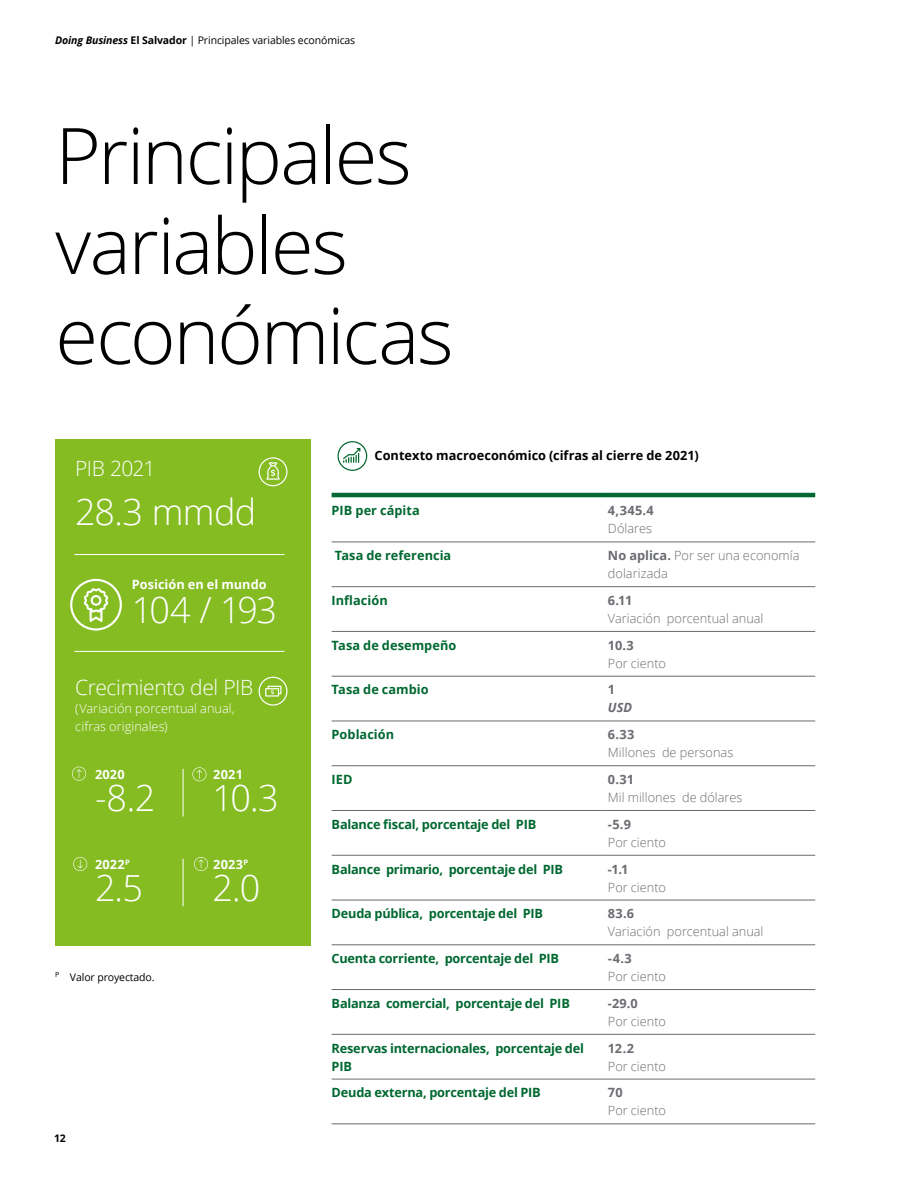
<style>
.page{position:relative;width:918px;height:1188px;background:#fff}
.page>*{position:absolute;margin:0;border:0;box-sizing:border-box;transform-origin:0 0}
.t1{font:300 78px/90px "Open Sans";letter-spacing:-.03em;color:#000}
.t2{font:300 36px "Open Sans";letter-spacing:-.035em;color:#fff}
.t3{font:300 21px "Open Sans";letter-spacing:-.02em;color:#fff}
.t4{font:700 12.75px/18px "Open Sans";letter-spacing:-.015em;color:#006830}
.t5{font:300 12.75px/18px "Open Sans";color:#6a6c71}
.t6{font:700 12.75px "Open Sans";letter-spacing:.005em;color:#006830}
.t7{font:700 12.75px "Open Sans";letter-spacing:.015em;color:#6a6c71}
.t8{font:700 12.75px "Open Sans";color:#000}
.t9{font:300 12.75px/18px "Open Sans";letter-spacing:.005em;color:#fff}
.t10{font:700 12.75px "Open Sans";letter-spacing:.005em;color:#fff}
.t11{font:italic 700 12.75px "Open Sans";color:#6a6c71}
.t12{font:10.5px "Open Sans";letter-spacing:-.01em;color:#000}
.t13{font:700 10.5px "Open Sans";color:#000}
.s1{font-weight:700;font-style:italic}
.s2{font-weight:700}
</style>
<div class="page">
<div style="left:55px;top:439px;width:255px;height:507px;background:#85bc22"></div>
<hr style="left:332px;top:542px;width:276px;height:1px;background:#6a6c71">
<hr style="left:608px;top:542px;width:207px;height:1px;background:#6a6c71">
<hr style="left:332px;top:586px;width:276px;height:1px;background:#6a6c71">
<hr style="left:608px;top:586px;width:207px;height:1px;background:#6a6c71">
<hr style="left:332px;top:631px;width:276px;height:1px;background:#6a6c71">
<hr style="left:608px;top:631px;width:207px;height:1px;background:#6a6c71">
<hr style="left:332px;top:676px;width:276px;height:1px;background:#6a6c71">
<hr style="left:608px;top:676px;width:207px;height:1px;background:#6a6c71">
<hr style="left:332px;top:721px;width:276px;height:1px;background:#6a6c71">
<hr style="left:608px;top:721px;width:207px;height:1px;background:#6a6c71">
<hr style="left:332px;top:765px;width:276px;height:1px;background:#6a6c71">
<hr style="left:608px;top:765px;width:207px;height:1px;background:#6a6c71">
<hr style="left:332px;top:810px;width:276px;height:1px;background:#6a6c71">
<hr style="left:608px;top:810px;width:207px;height:1px;background:#6a6c71">
<hr style="left:332px;top:855px;width:276px;height:1px;background:#6a6c71">
<hr style="left:608px;top:855px;width:207px;height:1px;background:#6a6c71">
<hr style="left:332px;top:900px;width:276px;height:1px;background:#6a6c71">
<hr style="left:608px;top:900px;width:207px;height:1px;background:#6a6c71">
<hr style="left:332px;top:944px;width:276px;height:1px;background:#6a6c71">
<hr style="left:608px;top:944px;width:207px;height:1px;background:#6a6c71">
<hr style="left:332px;top:989px;width:276px;height:1px;background:#6a6c71">
<hr style="left:608px;top:989px;width:207px;height:1px;background:#6a6c71">
<hr style="left:332px;top:1034px;width:276px;height:1px;background:#6a6c71">
<hr style="left:608px;top:1034px;width:207px;height:1px;background:#6a6c71">
<hr style="left:332px;top:1079px;width:276px;height:1px;background:#6a6c71">
<hr style="left:608px;top:1079px;width:207px;height:1px;background:#6a6c71">
<hr style="left:332px;top:1123px;width:276px;height:1px;background:#6a6c71">
<hr style="left:608px;top:1123px;width:207px;height:1px;background:#6a6c71">
<hr style="left:332px;top:493px;width:276px;height:4px;background:#006830">
<hr style="left:608px;top:493px;width:207px;height:4px;background:#006830">
<svg style="left:259px;top:457px;width:29px;height:29px"></svg>
<svg style="left:70px;top:579px;width:52px;height:52px"></svg>
<hr style="left:74px;top:554px;width:211px;height:1px;background:#fff">
<hr style="left:74px;top:651px;width:211px;height:1px;background:#fff">
<hr style="left:183px;top:769px;width:1px;height:48px;background:#fff">
<hr style="left:183px;top:859px;width:1px;height:47px;background:#fff">
<svg style="left:259px;top:677px;width:29px;height:29px"></svg>
<svg style="left:73px;top:857px;width:14px;height:14px"></svg>
<svg style="left:72px;top:767px;width:14px;height:14px"></svg>
<svg style="left:192px;top:767px;width:14px;height:14px"></svg>
<svg style="left:194px;top:857px;width:14px;height:14px"></svg>
<svg style="left:338px;top:441px;width:29px;height:30px"></svg>
<p class="t12" style="left:55px;top:33px;width:302px"><span class="s1">Doing Business</span> <span class="s2">El Salvador</span> | Principales variables económicas</p>
<h1 class="t1" style="left:55px;top:109px;width:400px">Principales variables económicas</h1>
<h3 class="t3" style="left:75px;top:454px;width:82px">PIB 2021</h3>
<h2 class="t2" style="left:75px;top:488px;width:183px">28.3 mmdd</h2>
<p class="t10" style="left:132px;top:575px;width:137px">Posición en el mundo</p>
<h2 class="t2" style="left:132px;top:585px;width:147px">104 / 193</h2>
<h3 class="t3" style="left:75px;top:673px;width:179px">Crecimiento del PIB</h3>
<p class="t9" style="left:75px;top:699px;width:161px">(Variación porcentual anual, cifras originales)</p>
<p class="t10" style="left:95px;top:766px;width:31px">2020</p>
<p class="t10" style="left:213px;top:766px;width:31px">2021</p>
<h2 class="t2" style="left:95px;top:774px;width:62px">-8.2</h2>
<h2 class="t2" style="left:213px;top:774px;width:67px">10.3</h2>
<p class="t10" style="left:95px;top:856px;width:36px">2022<sup>P</sup></p>
<p class="t10" style="left:213px;top:856px;width:36px">2023<sup>P</sup></p>
<h2 class="t2" style="left:95px;top:863px;width:50px">2.5</h2>
<p class="t12" style="left:55px;top:970px;width:101px"><sup>P</sup> Valor proyectado.</p>
<p class="t13" style="left:54px;top:1131px;width:13px">12</p>
<h2 class="t2" style="left:213px;top:863px;width:49px">2.0</h2>
<p class="t8" style="left:375px;top:446px;width:326px">Contexto macroeconómico (cifras al cierre de 2021)</p>
<p class="t6" style="left:332px;top:502px;width:90px">PIB per cápita</p>
<p class="t7" style="left:608px;top:502px;width:47px">4,345.4</p>
<p class="t5" style="left:608px;top:519px;width:46px">Dólares</p>
<p class="t6" style="left:335px;top:547px;width:118px">Tasa de referencia</p>
<p class="t5" style="left:608px;top:546px;width:193px"><span class="s2">No aplica.</span> Por ser una economía dolarizada</p>
<p class="t4" style="left:332px;top:591px;width:58px">Inflación</p>
<p class="t7" style="left:608px;top:591px;width:26px">6.11</p>
<p class="t5" style="left:608px;top:609px;width:157px">Variación porcentual anual</p>
<p class="t6" style="left:332px;top:636px;width:126px">Tasa de desempeño</p>
<p class="t7" style="left:608px;top:636px;width:27px">10.3</p>
<p class="t5" style="left:608px;top:654px;width:60px">Por ciento</p>
<p class="t6" style="left:332px;top:681px;width:99px">Tasa de cambio</p>
<p class="t7" style="left:608px;top:681px;width:9px">1</p>
<p class="t11" style="left:608px;top:699px;width:26px">USD</p>
<p class="t4" style="left:332px;top:725px;width:64px">Población</p>
<p class="t7" style="left:608px;top:726px;width:28px">6.33</p>
<p class="t5" style="left:608px;top:743px;width:127px">Millones de personas</p>
<p class="t4" style="left:332px;top:770px;width:22px">IED</p>
<p class="t7" style="left:608px;top:770px;width:28px">0.31</p>
<p class="t5" style="left:608px;top:788px;width:136px">Mil millones de dólares</p>
<p class="t4" style="left:332px;top:815px;width:206px">Balance fiscal, porcentaje del PIB</p>
<p class="t7" style="left:608px;top:815px;width:25px">-5.9</p>
<p class="t5" style="left:608px;top:833px;width:60px">Por ciento</p>
<p class="t4" style="left:332px;top:860px;width:233px">Balance primario, porcentaje del PIB</p>
<p class="t7" style="left:608px;top:860px;width:22px">-1.1</p>
<p class="t5" style="left:608px;top:878px;width:60px">Por ciento</p>
<p class="t4" style="left:332px;top:904px;width:213px">Deuda pública, porcentaje del PIB</p>
<p class="t7" style="left:608px;top:905px;width:28px">83.6</p>
<p class="t5" style="left:608px;top:922px;width:157px">Variación porcentual anual</p>
<p class="t4" style="left:332px;top:949px;width:229px">Cuenta corriente, porcentaje del PIB</p>
<p class="t7" style="left:608px;top:949px;width:25px">-4.3</p>
<p class="t5" style="left:608px;top:967px;width:60px">Por ciento</p>
<p class="t4" style="left:332px;top:994px;width:240px">Balanza comercial, porcentaje del PIB</p>
<p class="t7" style="left:608px;top:994px;width:31px">-29.0</p>
<p class="t5" style="left:608px;top:1012px;width:60px">Por ciento</p>
<p class="t4" style="left:332px;top:1039px;width:254px">Reservas internacionales, porcentaje del<br>PIB</p>
<p class="t7" style="left:608px;top:1039px;width:28px">12.2</p>
<p class="t5" style="left:608px;top:1057px;width:60px">Por ciento</p>
<p class="t4" style="left:332px;top:1083px;width:211px">Deuda externa, porcentaje del PIB</p>
<p class="t7" style="left:608px;top:1084px;width:16px">70</p>
<p class="t5" style="left:608px;top:1101px;width:60px">Por ciento</p>
</div>
